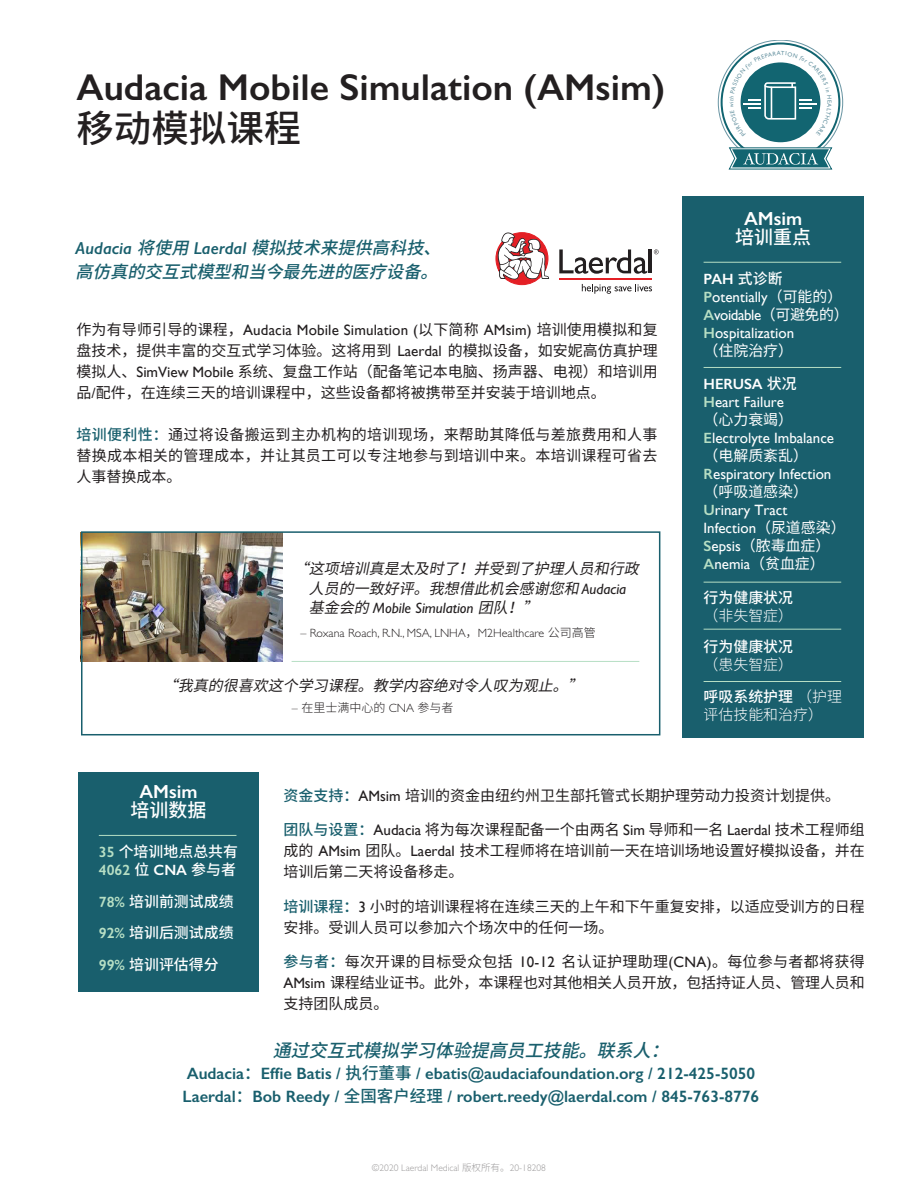
<style>
.page{position:relative;width:918px;height:1188px;background:#fff}
.page>*{position:absolute;margin:0;border:0;box-sizing:border-box;transform-origin:0 0}
.t1{font:600 37.5px/42px "Gill Sans";color:#231f20}
.t2{font:600 19.05px/19px "Gill Sans";color:#fff;text-align:center}
.t3{font:italic 500 18px "Noto Sans CJ Ksc";color:#195f6d}
.t4{font:italic 500 17.25px/24px "Noto Sans CJ Ksc";color:#195f6d}
.t5{font:600 16.5px "Gill Sans";color:#195f6d}
.t6{font:15px/21px "Noto Sans CJ Ksc";color:#231f20;text-align:justify}
.t7{font:italic 15px/19.5px "Noto Sans CJ Ksc";color:#231f20}
.t8{font:14.85px/18px "Gill Sans";color:#fff}
.t9{font:500 14.85px/18px "Noto Sans CJ Ksc";color:#fff}
.t10{font:300 14.85px/18px "Noto Sans CJ Ksc";color:#fff}
.t11{font:14.85px "Gill Sans";letter-spacing:-.025em;color:#fff}
.t12{font:600 14.85px "Gill Sans";color:#fff}
.t13{font:14.85px "Noto Sans CJ Ksc";color:#fff}
.t14{font:300 12px "Gill Sans";color:#231f20}
.t15{font:300 12px "Noto Sans CJ Ksc";color:#231f20}
.t16{font:300 9.6px "Gill Sans";color:#9b999a}
.s1{font-family:"Noto Sans CJ Ksc";font-weight:500}
.s2{font-family:"Gill Sans";font-weight:600}
.s3{font-family:"Gill Sans"}
.s4{font-weight:500;color:#195f6d}
.s5{font-family:"Noto Sans CJ Ksc"}
.s6{font-weight:600;color:#b6dec4}
.s7{font-family:"Gill Sans";font-weight:600;color:#b6dec4}
.s8{font-weight:300}
.s9{font-weight:500}
</style>
<div class="page">
<img style="left:80px;top:532px;width:202px;height:130px">
<div style="left:81px;top:531px;width:579px;height:204px;border:2px solid #195f6d"></div>
<svg style="left:559px;top:249px;width:88px;height:25px"></svg>
<hr style="left:649px;top:249px;width:3px;height:24px;background:#231f20">
<svg style="left:582px;top:284px;width:70px;height:10px"></svg>
<hr style="left:559px;top:278px;width:93px;height:2px;background:#e41f25">
<svg style="left:496px;top:232px;width:53px;height:53px"></svg>
<svg style="left:654px;top:249px;width:5px;height:5px"></svg>
<div style="left:741px;top:62px;width:79px;height:80px;background:#126571;border-radius:50%"></div>
<svg style="left:729px;top:147px;width:103px;height:23px;background:#538f98"></svg>
<div style="left:682px;top:197px;width:182px;height:541px;background:#195f6d"></div>
<hr style="left:704px;top:367px;width:137px;height:1px;background:#b6dec4">
<hr style="left:704px;top:582px;width:137px;height:1px;background:#b6dec4">
<hr style="left:704px;top:681px;width:137px;height:1px;background:#b6dec4">
<hr style="left:704px;top:629px;width:137px;height:1px;background:#b6dec4">
<hr style="left:704px;top:262px;width:137px;height:1px;background:#b6dec4">
<hr style="left:292px;top:661px;width:347px;height:1px;background:#b6dec4">
<div style="left:78px;top:772px;width:180px;height:219px;background:#195f6d"></div>
<hr style="left:99px;top:835px;width:137px;height:1px;background:#b6dec4">
<svg style="left:729px;top:51px;width:103px;height:86px"></svg>
<p class="t1" style="left:76px;top:66px;width:590px">Audacia Mobile Simulation (AMsim)<span class="s1">移动模拟课程</span></p>
<p class="t4" style="left:76px;top:236px;width:376px"><span class="s2">A u d a c i a</span> 将使用<span class="s2">L a e r d a l</span> 模拟技术来提供高科技、高仿真的交互式模型和当今最先进的医疗设备。</p>
<p class="t6" style="left:76px;top:320px;width:583px">作为有导师引导的课程，<span class="s3">Audacia Mobile Simulation (</span>以下简称 <span class="s3">AMsim)</span> 培训使用模拟和复盘技术，提供丰富的交互式学习体验。这将用到 <span class="s3">Laerdal</span> 的模拟设备，如安妮高仿真护理模拟人、<span class="s3">SimView Mobile</span> 系统、复盘工作站（配备笔记本电脑、扬声器、电视）和培训用品<span class="s3">/</span>配件，在连续三天的培训课程中，这些设备都将被携带至并安装于培训地点。</p>
<p class="t6" style="left:76px;top:425px;width:583px"><span class="s4">培训便利性：</span>通过将设备搬运到主办机构的培训现场，来帮助其降低与差旅费用和人事替换成本相关的管理成本，并让其员工可以专注地参与到培训中来。本培训课程可省去人事替换成本。</p>
<p class="t7" style="left:309px;top:559px;width:340px;text-indent:-15px">“这项培训真是太及时了！并受到了护理人员和行政人员的一致好评。我想借此机会感谢您和<span class="s3">A u d a c i a</span>基金会的<span class="s3">Mobile Simulation</span> 团队！”</p>
<p class="t14" style="left:300px;top:626px;width:297px">– Roxana Roach, R.N., MSA, LNHA<span class="s5">，</span>M2Healthcare <span class="s5">公司高管</span></p>
<p class="t7" style="left:163px;top:676px;width:430px">“我真的很喜欢这个学习课程。教学内容绝对令人叹为观止。”</p>
<p class="t15" style="left:292px;top:701px;width:163px"><span class="s3">–</span> 在里士满中心的 <span class="s3">CNA</span> 参与者</p>
<p class="t2" style="left:735px;top:209px;width:77px">AMsim<span class="s1">培训重点</span></p>
<p class="t12" style="left:704px;top:270px;width:81px">PAH <span class="s1">式诊断</span></p>
<p class="t8" style="left:704px;top:288px;width:140px"><span class="s6">P</span>otentially<span class="s5">（可能的）</span></p>
<p class="t11" style="left:704px;top:306px;width:147px"><span class="s6">A</span>voidable<span class="s5">（可避免的）</span></p>
<p class="t8" style="left:704px;top:324px;width:92px"><span class="s6">H</span>ospitalization<span class="s5">（住院治疗）</span></p>
<p class="t12" style="left:704px;top:375px;width:95px">HERUSA <span class="s1">状况</span></p>
<p class="t8" style="left:704px;top:393px;width:91px"><span class="s6">H</span>eart Failure<span class="s5">（心力衰竭）</span></p>
<p class="t8" style="left:704px;top:429px;width:132px"><span class="s6">E</span>lectrolyte Imbalance<span class="s5">（电解质紊乱）</span></p>
<p class="t8" style="left:704px;top:465px;width:129px"><span class="s6">R</span>espiratory Infection<span class="s5">（呼吸道感染）</span></p>
<p class="t8" style="left:704px;top:501px;width:144px"><span class="s6">U</span>rinary Tract<br>Infection<span class="s5">（尿道感染）</span></p>
<p class="t13" style="left:704px;top:537px;width:128px"><span class="s7">S</span><span class="s3">epsis</span>（脓毒血症）</p>
<p class="t8" style="left:704px;top:555px;width:123px"><span class="s6">A</span>nemia<span class="s5">（贫血症）</span></p>
<p class="t9" style="left:704px;top:588px;width:91px">行为健康状况<span class="s8">（非失智症）</span></p>
<p class="t9" style="left:704px;top:638px;width:91px">行为健康状况<span class="s8">（患失智症）</span></p>
<p class="t10" style="left:704px;top:687px;width:140px"><span class="s9">呼吸系统护理</span>（护理评估技能和治疗）</p>
<p class="t2" style="left:130px;top:782px;width:77px">AMsim<span class="s1">培训数据</span></p>
<p class="t9" style="left:99px;top:843px;width:141px"><span class="s7">35</span> 个培训地点总共有<br><span class="s7">4062</span> 位 <span class="s2">CNA</span> 参与者</p>
<p class="t9" style="left:99px;top:892px;width:136px"><span class="s7">78%</span> 培训前测试成绩</p>
<p class="t9" style="left:99px;top:924px;width:136px"><span class="s7">92%</span> 培训后测试成绩</p>
<p class="t9" style="left:99px;top:955px;width:121px"><span class="s7">99%</span> 培训评估得分</p>
<p class="t6" style="left:284px;top:785px;width:558px"><span class="s4">资金支持：</span><span class="s3">AMsim</span> 培训的资金由纽约州卫生部托管式长期护理劳动力投资计划提供。</p>
<p class="t6" style="left:284px;top:820px;width:583px"><span class="s4">团队与设置：</span><span class="s3">Audacia</span> 将为每次课程配备一个由两名 <span class="s3">Sim</span> 导师和一名 <span class="s3">Laerdal</span> 技术工程师组成的 <span class="s3">AMsim</span> 团队。<span class="s3">Laerdal</span> 技术工程师将在培训前一天在培训场地设置好模拟设备，并在培训后第二天将设备移走。</p>
<p class="t6" style="left:284px;top:896px;width:583px"><span class="s4">培训课程：</span><span class="s3">3</span> 小时的培训课程将在连续三天的上午和下午重复安排，以适应受训方的日程安排。受训人员可以参加六个场次中的任何一场。</p>
<p class="t6" style="left:284px;top:952px;width:583px"><span class="s4">参与者：</span>每次开课的目标受众包括 <span class="s3">10-12</span> 名认证护理助理<span class="s3">(CNA)</span>。每位参与者都将获得<span class="s3">AMsim</span> 课程结业证书。此外，本课程也对其他相关人员开放，包括持证人员、管理人员和支持团队成员。</p>
<p class="t3" style="left:273px;top:1040px;width:407px">通过交互式模拟学习体验提高员工技能。联系人：</p>
<p class="t5" style="left:187px;top:1064px;width:570px">Audacia<span class="s1">：</span>Effie Batis / <span class="s1">执行董事</span> / ebatis@audaciafoundation.org / 212-425-5050</p>
<p class="t5" style="left:183px;top:1086px;width:578px">Laerdal<span class="s1">：</span>Bob Reedy / <span class="s1">全国客户经理</span> / robert.reedy@laerdal.com / 845-763-8776</p>
<p class="t16" style="left:372px;top:1162px;width:176px">©2020 Laerdal Medical <span class="s5">版权所有。</span>20-18208</p>
</div>
